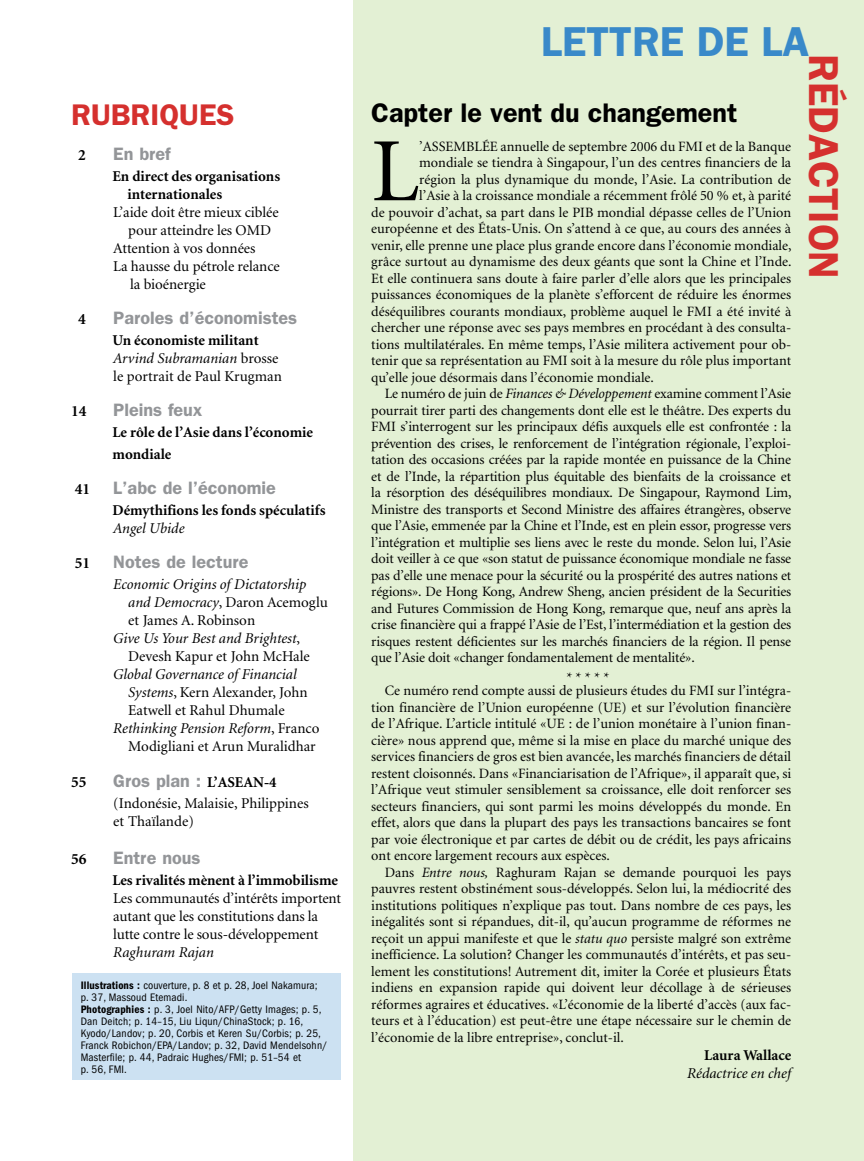
<style>
.page{position:relative;width:864px;height:1161px;background:#fff}
.page>*{position:absolute;margin:0;border:0;box-sizing:border-box;transform-origin:0 0}
.t1{font:90.45px "Minion";color:#000}
.t2{font:600 42px "Franklin Gothic";color:#3989c9}
.t3{font:600 42px "Franklin Gothic";color:#d5302e}
.t4{font:600 30px "Franklin Gothic";color:#d5302e}
.t5{font:600 27px "Franklin Gothic";color:#000}
.t6{font:600 18px "Franklin Gothic";color:#939598}
.t7{font:700 15.75px "Minion";color:#000}
.t8{font:15px/18px "Minion";letter-spacing:-.005em;color:#000}
.t9{font:italic 15px "Minion";color:#000}
.t10{font:700 15px/18px "Minion";color:#000}
.t11{font:14.25px/16.5px "Minion";letter-spacing:-.01em;color:#000;text-align:justify}
.t12{font:condensed 11.25px/12px "Franklin Gothic";letter-spacing:.015em;color:#000}
.s1{font-weight:700}
.s2{font-style:italic}
.s3{font-style:normal}
.s4{font-family:"Minion";font-weight:700;font-size:15px;color:#000}
.s5{font-weight:600}
</style>
<div class="page">
<div style="left:353px;top:0;width:511px;height:1161px;background:#e3f0d4"></div>
<div style="left:72px;top:974px;width:269px;height:106px;background:#cce1f2"></div>
<h3 class="t4" style="left:71px;top:96px;width:165px">RUBRIQUES</h3>
<p class="t7" style="left:78px;top:147px;width:9px">2</p>
<p class="t6" style="left:113px;top:143px;width:59px">En bref</p>
<p class="t10" style="left:127px;top:167px;width:154px;text-indent:-15px">En direct des organisations internationales</p>
<p class="t8" style="left:113px;top:204px;width:167px">L’aide doit être mieux ciblée</p>
<p class="t8" style="left:128px;top:222px;width:144px">pour atteindre les OMD</p>
<p class="t8" style="left:113px;top:240px;width:144px">Attention à vos données</p>
<p class="t8" style="left:113px;top:258px;width:168px">La hausse du pétrole relance</p>
<p class="t8" style="left:130px;top:276px;width:77px">la bioénergie</p>
<p class="t7" style="left:78px;top:311px;width:9px">4</p>
<p class="t6" style="left:113px;top:307px;width:186px">Paroles d’économistes</p>
<p class="t8" style="left:112px;top:332px;width:171px"><span class="s1">Un économiste militant<br></span><span class="s2">Arvind Subramanian</span> brosse le portrait de Paul Krugman</p>
<p class="t7" style="left:71px;top:403px;width:17px">14</p>
<p class="t6" style="left:113px;top:399px;width:91px">Pleins feux</p>
<p class="t10" style="left:112px;top:422px;width:202px;line-height:21.6px">Le rôle de l’Asie dans l’économie mondiale</p>
<p class="t7" style="left:75px;top:481px;width:17px">41</p>
<p class="t6" style="left:113px;top:477px;width:164px">L’abc de l’économie</p>
<p class="t10" style="left:112px;top:502px;width:215px">Démythifions les fonds spéculatifs</p>
<p class="t9" style="left:113px;top:521px;width:73px">Angel Ubide</p>
<p class="t7" style="left:75px;top:555px;width:17px">51</p>
<p class="t6" style="left:113px;top:552px;width:137px">Notes de lecture</p>
<p class="t9" style="left:113px;top:577px;width:195px">Economic Origins of Dictatorship</p>
<p class="t8" style="left:128px;top:594px;width:201px"><span class="s2">and Democracy</span>, Daron Acemoglu</p>
<p class="t8" style="left:128px;top:612px;width:128px">et James A. Robinson</p>
<p class="t9" style="left:113px;top:631px;width:188px">Give Us Your Best and Brightest<span class="s3">,</span></p>
<p class="t8" style="left:128px;top:648px;width:183px">Devesh Kapur et John McHale</p>
<p class="t9" style="left:113px;top:667px;width:185px">Global Governance of Financial</p>
<p class="t8" style="left:128px;top:684px;width:181px"><span class="s2">Systems</span>, Kern Alexander, John</p>
<p class="t8" style="left:128px;top:702px;width:158px">Eatwell et Rahul Dhumale</p>
<p class="t9" style="left:113px;top:721px;width:208px">Rethinking Pension Reform<span class="s3">, Franco</span></p>
<p class="t8" style="left:128px;top:738px;width:189px">Modigliani et Arun Muralidhar</p>
<p class="t7" style="left:71px;top:774px;width:17px">55</p>
<p class="t6" style="left:113px;top:770px;width:165px">Gros plan : <span class="s4">L’ASEAN-4</span></p>
<p class="t8" style="left:113px;top:794px;width:197px">(Indonésie, Malaisie, Philippines et Thaïlande)</p>
<p class="t7" style="left:71px;top:851px;width:17px">56</p>
<p class="t6" style="left:113px;top:847px;width:89px">Entre nous</p>
<p class="t10" style="left:112px;top:871px;width:227px">Les rivalités mènent à l’immobilisme</p>
<p class="t8" style="left:113px;top:890px;width:229px">Les communautés d’intérêts importent autant que les constitutions dans la lutte contre le sous-développement</p>
<p class="t9" style="left:113px;top:945px;width:102px">Raghuram Rajan</p>
<p class="t12" style="left:81px;top:980px;width:248px"><span class="s5">Illustrations :</span> couverture, p. 8 et p. 28, Joel Nakamura; p. 37, Massoud Etemadi.<br><span class="s5">Photographies :</span> p. 3, Joel Nito/AFP/Getty Images; p. 5, Dan Deitch; p. 14–15, Liu Liqun/ChinaStock; p. 16, Kyodo/Landov; p. 20, Corbis et Keren Su/Corbis; p. 25, Franck Robichon/EPA/Landov; p. 32, David Mendelsohn/ Masterfile; p. 44, Padraic Hughes/FMI; p. 51–54 et<br>p. 56, FMI.</p>
<h2 class="t2" style="left:541px;top:17px;width:23px">LETT</h2>
<h2 class="t2" style="left:632px;top:17px;width:153px">RE DE LA</h2>
<h2 class="t3" style="left:848px;top:54px;width:223px;rotate:90deg">RÉDACTION</h2>
<h3 class="t5" style="left:371px;top:97px;width:368px">Capter le vent du changement</h3>
<h1 class="t1" style="left:371px;top:127px;width:50px">L</h1>
<p class="t11" style="left:419px;top:138px;width:22px">’Assem</p>
<p class="t11" style="left:466px;top:138px;width:327px">blée annuelle de septembre 2006 du FMI et de la Banque</p>
<p class="t11" style="left:419px;top:155px;width:373px">mondiale se tiendra à Singapour, l’un des centres financiers de la</p>
<p class="t11" style="left:419px;top:171px;width:373px">région la plus dynamique du monde, l’Asie. La contribution de</p>
<p class="t11" style="left:419px;top:188px;width:373px">l’Asie à la croissance mondiale a récemment frôlé 50 % et, à parité</p>
<p class="t11" style="left:371px;top:204px;width:422px">de pouvoir d’achat, sa part dans le PIB mondial dépasse celles de l’Union</p>
<p class="t11" style="left:371px;top:221px;width:421px">européenne et des États-Unis. On s’attend à ce que, au cours des années à</p>
<p class="t11" style="left:371px;top:237px;width:422px">venir, elle prenne une place plus grande encore dans l’économie mondiale,</p>
<p class="t11" style="left:371px;top:254px;width:422px">grâce surtout au dynamisme des deux géants que sont la Chine et l’Inde.</p>
<p class="t11" style="left:371px;top:270px;width:421px">Et elle continuera sans doute à faire parler d’elle alors que les principales</p>
<p class="t11" style="left:371px;top:287px;width:422px">puissances économiques de la planète s’efforcent de réduire les énormes</p>
<p class="t11" style="left:371px;top:303px;width:422px">déséquilibres courants mondiaux, problème auquel le FMI a été invité à</p>
<p class="t11" style="left:371px;top:320px;width:421px">chercher une réponse avec ses pays membres en procédant à des consulta-</p>
<p class="t11" style="left:371px;top:336px;width:421px">tions multilatérales. En même temps, l’Asie militera activement pour ob-</p>
<p class="t11" style="left:371px;top:353px;width:422px">tenir que sa représentation au FMI soit à la mesure du rôle plus important</p>
<p class="t11" style="left:371px;top:369px;width:284px">qu’elle joue désormais dans l’économie mondiale.</p>
<p class="t11" style="left:385px;top:386px;width:408px">Le numéro de juin de <span class="s2">Finances &amp; Développement</span> examine comment l’Asie</p>
<p class="t11" style="left:371px;top:402px;width:421px">pourrait tirer parti des changements dont elle est le théâtre. Des experts du</p>
<p class="t11" style="left:371px;top:419px;width:422px">FMI s’interrogent sur les principaux défis auxquels elle est confrontée : la</p>
<p class="t11" style="left:371px;top:435px;width:421px">prévention des crises, le renforcement de l’intégration régionale, l’exploi-</p>
<p class="t11" style="left:371px;top:452px;width:422px">tation des occasions créées par la rapide montée en puissance de la Chine</p>
<p class="t11" style="left:371px;top:468px;width:421px">et de l’Inde, la répartition plus équitable des bienfaits de la croissance et</p>
<p class="t11" style="left:371px;top:485px;width:422px">la résorption des déséquilibres mondiaux. De Singapour, Raymond Lim,</p>
<p class="t11" style="left:371px;top:501px;width:421px">Ministre des transports et Second Ministre des affaires étrangères, observe</p>
<p class="t11" style="left:371px;top:518px;width:422px">que l’Asie, emmenée par la Chine et l’Inde, est en plein essor, progresse vers</p>
<p class="t11" style="left:371px;top:534px;width:421px">l’intégration et multiplie ses liens avec le reste du monde. Selon lui, l’Asie</p>
<p class="t11" style="left:371px;top:551px;width:421px">doit veiller à ce que «son statut de puissance économique mondiale ne fasse</p>
<p class="t11" style="left:371px;top:567px;width:422px">pas d’elle une menace pour la sécurité ou la prospérité des autres nations et</p>
<p class="t11" style="left:371px;top:584px;width:422px">régions». De Hong Kong, Andrew Sheng, ancien président de la Securities</p>
<p class="t11" style="left:371px;top:600px;width:422px">and Futures Commission de Hong Kong, remarque que, neuf ans après la</p>
<p class="t11" style="left:371px;top:617px;width:422px">crise financière qui a frappé l’Asie de l’Est, l’intermédiation et la gestion des</p>
<p class="t11" style="left:371px;top:633px;width:421px">risques restent déficientes sur les marchés financiers de la région. Il pense</p>
<p class="t11" style="left:371px;top:650px;width:325px">que l’Asie doit «changer fondamentalement de mentalité».</p>
<p class="t11" style="left:385px;top:671px;width:408px;line-height:13.5px;text-align:center">* * * * *<br>Ce numéro rend compte aussi de plusieurs études du FMI sur l’intégra-</p>
<p class="t11" style="left:371px;top:699px;width:422px">tion financière de l’Union européenne (UE) et sur l’évolution financière de l’Afrique. L’article intitulé «UE : de l’union monétaire à l’union finan&shy;cière» nous apprend que, même si la mise en place du marché unique des services financiers de gros est bien avancée, les marchés financiers de détail restent cloisonnés. Dans «Financiarisation de l’Afrique», il apparaît que, si l’Afrique veut stimuler sensiblement sa croissance, elle doit renforcer ses secteurs financiers, qui sont parmi les moins développés du monde. En effet, alors que dans la plupart des pays les transactions bancaires se font par voie électronique et par cartes de débit ou de crédit, les pays africains ont encore largement recours aux espèces.</p>
<p class="t11" style="left:371px;top:864px;width:422px;text-indent:14px">Dans <span class="s2">Entre nous,</span> Raghuram Rajan se demande pourquoi les pays pauvres restent obstinément sous-développés. Selon lui, la médiocrité des institutions politiques n’explique pas tout. Dans nombre de ces pays, les inégalités sont si répandues, dit-il, qu’aucun programme de réformes ne reçoit un appui manifeste et que le <span class="s2">statu quo</span> persiste malgré son extrême inefficience. La solution? Changer les communautés d’intérêts, et pas seu&shy;lement les constitutions! Autrement dit, imiter la Corée et plusieurs États indiens en expansion rapide qui doivent leur décollage à de sérieuses réformes agraires et éducatives. «L’économie de la liberté d’accès (aux fac&shy;teurs et à l’éducation) est peut-être une étape nécessaire sur le chemin de l’économie de la libre entreprise», conclut-il.</p>
<p class="t10" style="left:704px;top:1046px;width:89px">Laura Wallace</p>
<p class="t9" style="left:687px;top:1066px;width:105px">Rédactrice en chef</p>
</div>
